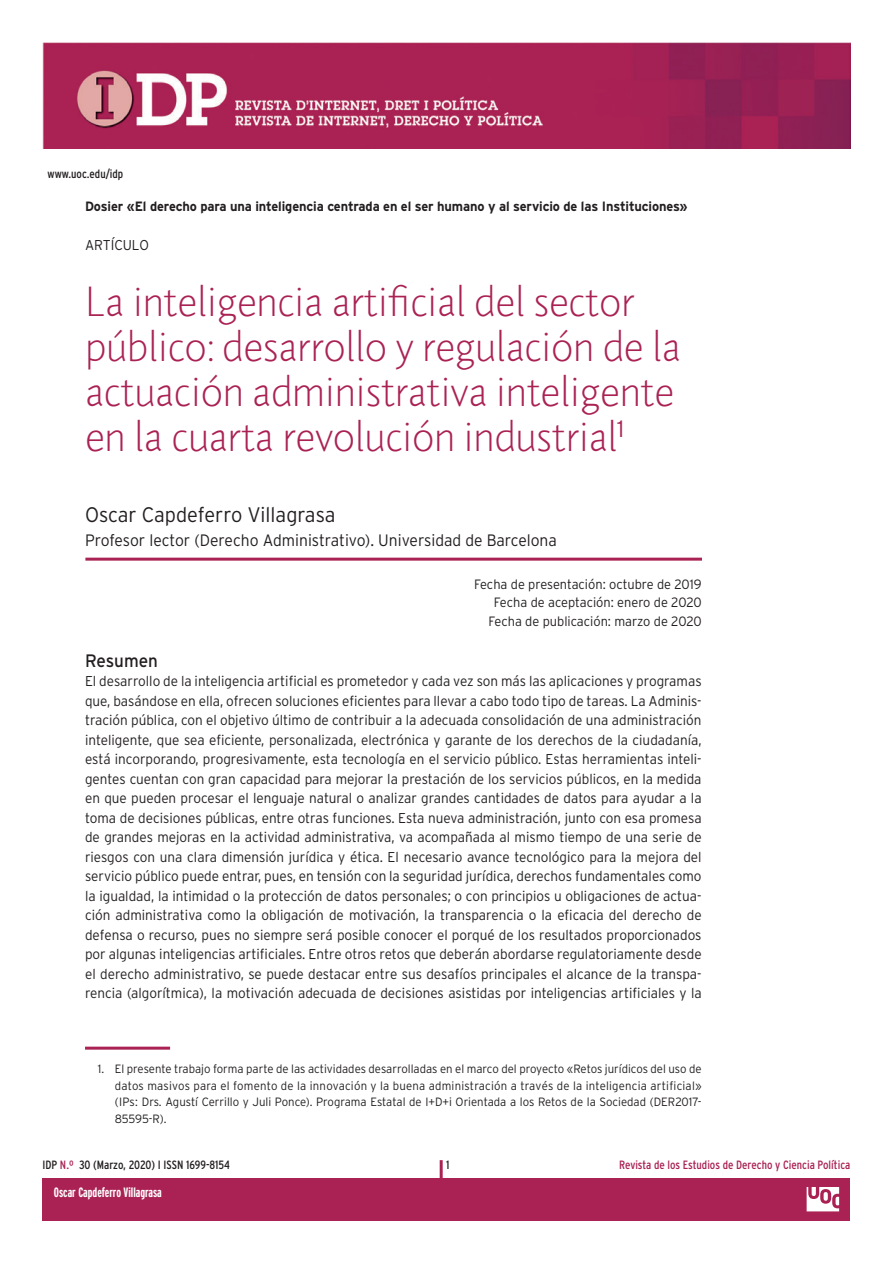
<style>
.page{position:relative;width:893px;height:1263px;background:#fff}
.page>*{position:absolute;margin:0;border:0;box-sizing:border-box;transform-origin:0 0}
.t1{font:300 40.5px/45px "Pragma ND";letter-spacing:-.01em;color:#aa2254}
.t2{font:300 21px "Interstate";color:#231f20;scale:.95 1}
.t3{font:18px "Interstate";color:#231f20;scale:.95 1}
.t4{font:300 16.5px "Interstate";color:#231f20;scale:.95 1}
.t5{font:300 14.25px/19.5px "Interstate";color:#231f20;text-align:justify;scale:.95 1}
.t6{font:300 13.5px/18.8px "Interstate";color:#231f20;text-align:right;scale:.95 1}
.t7{font:700 13.5px "Interstate";letter-spacing:-.01em;color:#231f20;scale:.95 1}
.t8{font:700 extra-condensed 13.5px "Interstate";color:#fff}
.t9{font:300 12px/16.5px "Interstate";color:#231f20;text-align:justify;scale:.95 1}
.t10{font:condensed 12px "Interstate";color:#231f20}
.t11{font:condensed 12px "Interstate";color:#aa2254}
.t12{font:700 extra-condensed 12px "Interstate";color:#fff}
.s1{color:#aa2254}
</style>
<div class="page">
<img style="left:43px;top:43px;width:807px;height:106px">
<hr style="left:85px;top:1047px;width:85px;height:3px;background:#aa2254">
<hr style="left:85px;top:558px;width:617px;height:3px;background:#aa2254">
<div style="left:43px;top:1178px;width:807px;height:42px;background:#aa2254"></div>
<hr style="left:440px;top:1160px;width:3px;height:44px;background:#aa2254">
<svg style="left:806px;top:1187px;width:34px;height:25px"></svg>
<p class="t10" style="left:48px;top:167px;width:77px">www.uoc.edu/idp</p>
<p class="t7" style="left:85px;top:198px;width:636px">Dosier «El derecho para una inteligencia centrada en el ser humano y al servicio de las Instituciones»</p>
<p class="t5" style="left:85px;top:235px;width:69px">ARTÍCULO</p>
<h1 class="t1" style="left:85px;top:279px;width:597px">La inteligencia artificial del sector público: desarrollo y regulación de la actuación administrativa inteligente en la cuarta revolución industrial<sup>1</sup></h1>
<h2 class="t2" style="left:85px;top:502px;width:265px">Oscar Capdeferro Villagrasa</h2>
<p class="t4" style="left:85px;top:531px;width:498px">Profesor lector (Derecho Administrativo). Universidad de Barcelona</p>
<p class="t6" style="left:474px;top:574px;width:241px">Fecha de presentación: octubre de 2019<br>Fecha de aceptación: enero de 2020<br>Fecha de publicación: marzo de 2020</p>
<p class="t3" style="left:85px;top:650px;width:78px">Resumen</p>
<p class="t5" style="left:85px;top:671px;width:651px">El desarrollo de la inteligencia artificial es prometedor y cada vez son más las aplicaciones y programas que, basándose en ella, ofrecen soluciones eficientes para llevar a cabo todo tipo de tareas. La Adminis&shy;tración pública, con el objetivo último de contribuir a la adecuada consolidación de una administración inteligente, que sea eficiente, personalizada, electrónica y garante de los derechos de la ciudadanía, está incorporando, progresivamente, esta tecnología en el servicio público. Estas herramientas inteli&shy;gentes cuentan con gran capacidad para mejorar la prestación de los servicios públicos, en la medida en que pueden procesar el lenguaje natural o analizar grandes cantidades de datos para ayudar a la toma de decisiones públicas, entre otras funciones. Esta nueva administración, junto con esa promesa de grandes mejoras en la actividad administrativa, va acompañada al mismo tiempo de una serie de riesgos con una clara dimensión jurídica y ética. El necesario avance tecnológico para la mejora del servicio público puede entrar, pues, en tensión con la seguridad jurídica, derechos fundamentales como la igualdad, la intimidad o la protección de datos personales; o con principios u obligaciones de actua&shy;ción administrativa como la obligación de motivación, la transparencia o la eficacia del derecho de defensa o recurso, pues no siempre será posible conocer el porqué de los resultados proporcionados por algunas inteligencias artificiales. Entre otros retos que deberán abordarse regulatoriamente desde el derecho administrativo, se puede destacar entre sus desafíos principales el alcance de la transpa&shy;rencia (algorítmica), la motivación adecuada de decisiones asistidas por inteligencias artificiales y la</p>
<p class="t9" style="left:115px;top:1060px;width:619px;text-indent:-17px">1. El presente trabajo forma parte de las actividades desarrolladas en el marco del proyecto «Retos jurídicos del uso de datos masivos para el fomento de la innovación y la buena administración a través de la inteligencia artificial» (IPs: Drs. Agustí Cerrillo y Juli Ponce). Programa Estatal de I+D+i Orientada a los Retos de la Sociedad (DER2017- 85595-R).</p>
<p class="t10" style="left:43px;top:1158px;width:189px">IDP <span class="s1">N.º</span> 30 (Marzo, 2020) I ISSN 1699-8154</p>
<p class="t10" style="left:446px;top:1158px;width:5px">1</p>
<p class="t11" style="left:619px;top:1158px;width:233px">Revista de los Estudios de Derecho y Ciencia Política</p>
<p class="t8" style="left:54px;top:1185px;width:110px">Oscar Capdeferro Villagrasa</p>
<p class="t12" style="left:59px;top:1185px;width:31px">Eloi Puig</p>
</div>
